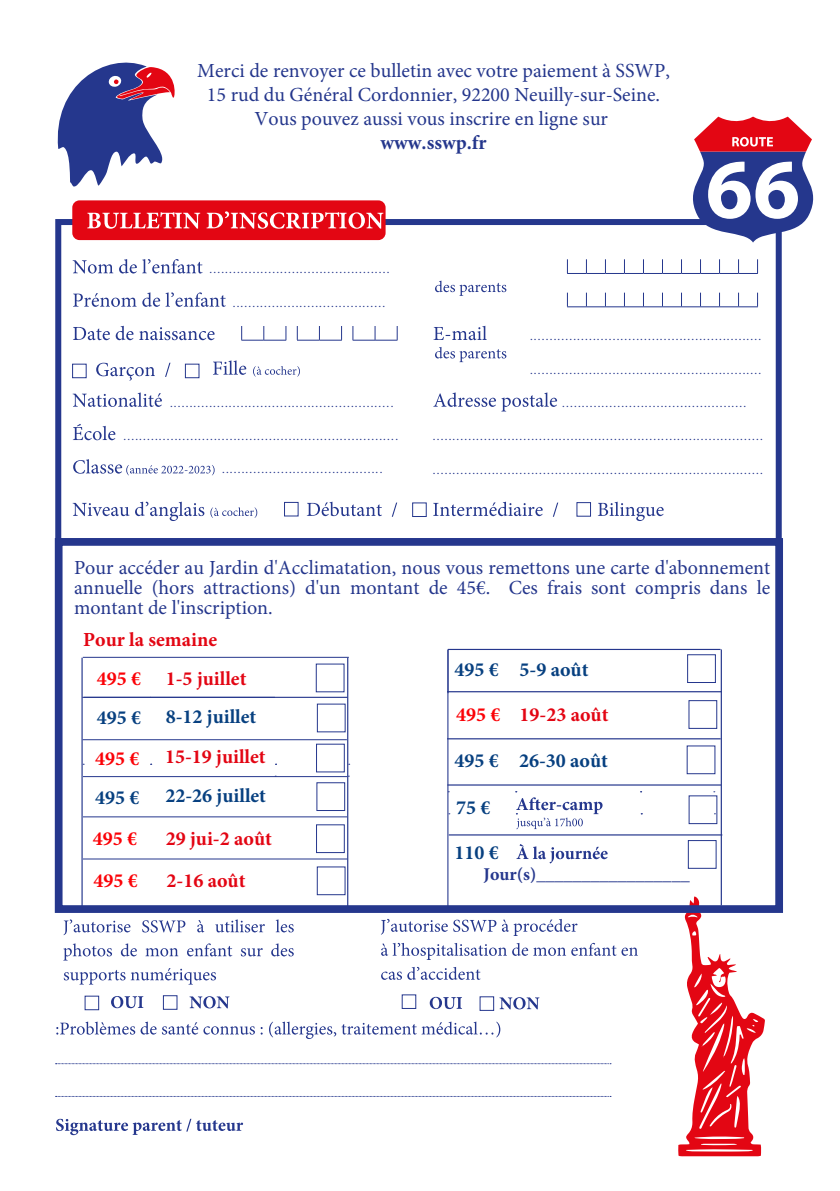
<style>
.page{position:relative;width:840px;height:1191px;background:#fff}
.page>*{position:absolute;margin:0;border:0;box-sizing:border-box;transform-origin:0 0}
.t1{font:20px/20px "Minion Pro";color:#24368c;text-align:justify}
.t2{font:700 20px "Minion Pro";color:#074080}
.t3{font:700 20px "Minion Pro";color:#e30513}
.t4{font:700 20px/42.2px "Minion Pro";color:#fb0207}
.t5{font:700 20px "Minion Pro";color:#e30613}
.t6{font:700 20px "Minion Pro";color:#24368c}
.t7{font:700 18px "Minion Pro";color:#25378d}
.t8{font:12px "Minion Pro";color:#25378d}
.s1{color:#fb0207}
</style>
<div class="page">
<svg style="left:73px;top:259px;width:129px;height:14px"></svg>
<svg style="left:73px;top:292px;width:153px;height:15px"></svg>
<svg style="left:73px;top:326px;width:141px;height:14px"></svg>
<svg style="left:241px;top:326px;width:45px;height:15px"></svg>
<svg style="left:297px;top:326px;width:45px;height:15px"></svg>
<svg style="left:352px;top:326px;width:45px;height:15px"></svg>
<div style="left:72px;top:364px;width:14px;height:14px;border:1px solid #25378d"></div>
<svg style="left:96px;top:363px;width:74px;height:18px"></svg>
<div style="left:185px;top:364px;width:14px;height:14px;border:1px solid #25378d"></div>
<svg style="left:213px;top:360px;width:33px;height:15px"></svg>
<svg style="left:253px;top:366px;width:47px;height:11px"></svg>
<svg style="left:73px;top:392px;width:89px;height:15px"></svg>
<svg style="left:73px;top:424px;width:42px;height:16px"></svg>
<svg style="left:73px;top:459px;width:141px;height:16px"></svg>
<svg style="left:566px;top:259px;width:191px;height:15px"></svg>
<svg style="left:566px;top:293px;width:191px;height:14px"></svg>
<svg style="left:433px;top:326px;width:53px;height:14px"></svg>
<svg style="left:433px;top:392px;width:123px;height:19px"></svg>
<svg style="left:73px;top:501px;width:131px;height:20px"></svg>
<svg style="left:210px;top:507px;width:47px;height:11px"></svg>
<div style="left:284px;top:502px;width:14px;height:14px;border:1px solid #25378d"></div>
<svg style="left:307px;top:501px;width:90px;height:16px"></svg>
<div style="left:412px;top:502px;width:14px;height:15px;border:1px solid #25378d"></div>
<svg style="left:433px;top:501px;width:125px;height:16px"></svg>
<svg style="left:597px;top:501px;width:66px;height:20px"></svg>
<div style="left:55px;top:219px;width:726px;height:325px;border:6px solid #25378d"></div>
<div style="left:72px;top:200px;width:313px;height:40px;background:#e30613;border-radius:7px"></div>
<svg style="left:87px;top:211px;width:296px;height:18px"></svg>
<svg style="left:57px;top:62px;width:118px;height:125px"></svg>
<svg style="left:63px;top:919px;width:230px;height:16px"></svg>
<svg style="left:63px;top:943px;width:230px;height:17px"></svg>
<svg style="left:64px;top:968px;width:152px;height:16px"></svg>
<div style="left:85px;top:995px;width:14px;height:15px;border:1px solid #25378d"></div>
<svg style="left:111px;top:996px;width:32px;height:12px"></svg>
<div style="left:163px;top:995px;width:14px;height:14px;border:1px solid #25378d"></div>
<svg style="left:189px;top:996px;width:40px;height:12px"></svg>
<svg style="left:381px;top:919px;width:196px;height:17px"></svg>
<svg style="left:381px;top:942px;width:256px;height:18px"></svg>
<svg style="left:381px;top:966px;width:99px;height:14px"></svg>
<svg style="left:429px;top:996px;width:33px;height:13px"></svg>
<svg style="left:499px;top:997px;width:40px;height:12px"></svg>
<svg style="left:56px;top:1118px;width:187px;height:17px"></svg>
<svg style="left:678px;top:896px;width:86px;height:260px"></svg>
<svg style="left:56px;top:1021px;width:444px;height:18px"></svg>
<svg style="left:56px;top:1063px;width:554px;height:1px"></svg>
<svg style="left:56px;top:1096px;width:554px;height:1px"></svg>
<svg style="left:692px;top:117px;width:120px;height:125px"></svg>
<svg style="left:435px;top:281px;width:71px;height:15px"></svg>
<svg style="left:435px;top:347px;width:71px;height:15px"></svg>
<div style="left:55px;top:538px;width:727px;height:375px;border:8px solid #25378d"></div>
<hr style="left:447px;top:649px;width:1px;height:259px;background:#25378d">
<hr style="left:82px;top:697px;width:69px;height:1px;background:#25378d">
<hr style="left:84px;top:697px;width:263px;height:1px;background:#25378d">
<hr style="left:447px;top:738px;width:273px;height:1px;background:#25378d">
<hr style="left:83px;top:739px;width:263px;height:1px;background:#25378d">
<div style="left:687px;top:654px;width:28px;height:29px;border:1px solid #25378d"></div>
<svg style="left:516px;top:844px;width:91px;height:19px"></svg>
<hr style="left:81px;top:657px;width:2px;height:249px;background:#25378d">
<hr style="left:83px;top:657px;width:265px;height:1px;background:#25378d">
<hr style="left:447px;top:649px;width:273px;height:1px;background:#25378d">
<div style="left:316px;top:782px;width:29px;height:29px;border:1px solid #25378d"></div>
<div style="left:316px;top:824px;width:28px;height:29px;border:1px solid #25378d"></div>
<hr style="left:83px;top:776px;width:264px;height:1px;background:#25378d">
<hr style="left:83px;top:816px;width:264px;height:1px;background:#25378d">
<hr style="left:347px;top:658px;width:1px;height:251px;background:#25378d">
<hr style="left:447px;top:691px;width:274px;height:1px;background:#25378d">
<hr style="left:720px;top:649px;width:1px;height:256px;background:#25378d">
<hr style="left:448px;top:834px;width:274px;height:1px;background:#25378d">
<div style="left:687px;top:840px;width:29px;height:28px;border:1px solid #25378d"></div>
<svg style="left:515px;top:791px;width:87px;height:38px"></svg>
<hr style="left:447px;top:784px;width:273px;height:1px;background:#25378d">
<div style="left:317px;top:866px;width:28px;height:29px;border:1px solid #25378d"></div>
<hr style="left:83px;top:858px;width:264px;height:1px;background:#25378d">
<h1 class="t1" style="left:197px;top:58px;width:474px;line-height:24px;text-align:center">Merci de renvoyer ce bulletin avec votre paiement à SSWP,<br>15 rud du Général Cordonnier, 92200 Neuilly-sur-Seine.<br>Vous pouvez aussi vous inscrire en ligne sur</h1>
<h1 class="t6" style="left:380px;top:128px;width:107px">www.sswp.fr</h1>
<p class="t8" style="left:209px;top:261px;width:181px">..............................................</p>
<p class="t8" style="left:232px;top:295px;width:154px">.......................................</p>
<p class="t8" style="left:170px;top:395px;width:225px">.........................................................</p>
<p class="t8" style="left:123px;top:428px;width:276px">......................................................................</p>
<p class="t8" style="left:222px;top:461px;width:162px">.........................................</p>
<p class="t8" style="left:529px;top:328px;width:233px">...........................................................</p>
<p class="t8" style="left:529px;top:362px;width:233px">...........................................................</p>
<p class="t8" style="left:562px;top:395px;width:185px">...............................................</p>
<p class="t8" style="left:432px;top:428px;width:331px">....................................................................................</p>
<p class="t8" style="left:432px;top:462px;width:331px">....................................................................................</p>
<h1 class="t1" style="left:74px;top:557px;width:697px">Pour accéder au Jardin d'Acclimatation, nous vous remettons une carte d'abonnement annuelle (hors attractions) d'un montant de 45€. Ces frais sont compris dans le montant de l'inscription.</h1>
<h1 class="t5" style="left:83px;top:625px;width:135px">Pour la semaine</h1>
<h1 class="t3" style="left:97px;top:664px;width:151px"><span class="s1">495 €</span> 1-5 juillet</h1>
<h1 class="t2" style="left:97px;top:703px;width:161px">495 € 8-12 juillet</h1>
<h1 class="t4" style="left:95px;top:737px;width:46px">495 €</h1>
<h1 class="t2" style="left:95px;top:783px;width:46px">495 €</h1>
<h1 class="t4" style="left:93px;top:817px;width:47px">495 €<br>495 €</h1>
<h1 class="t3" style="left:165px;top:742px;width:102px">15-19 juillet</h1>
<h1 class="t2" style="left:165px;top:782px;width:102px">22-26 juillet</h1>
<h1 class="t3" style="left:166px;top:824px;width:107px">29 jui-2 août</h1>
<h1 class="t3" style="left:166px;top:866px;width:80px">2-16 août</h1>
<h1 class="t2" style="left:454px;top:655px;width:46px">495 €</h1>
<h1 class="t4" style="left:456px;top:693px;width:46px">495 €</h1>
<h1 class="t2" style="left:454px;top:746px;width:46px">495 €</h1>
<h1 class="t2" style="left:456px;top:793px;width:36px">75 €</h1>
<h1 class="t2" style="left:454px;top:838px;width:46px">110 €</h1>
<h1 class="t2" style="left:519px;top:655px;width:70px">5-9 août</h1>
<h1 class="t3" style="left:519px;top:700px;width:90px">19-23 août</h1>
<h1 class="t2" style="left:518px;top:746px;width:90px">26-30 août</h1>
<h2 class="t7" style="left:483px;top:862px;width:207px">Jour(s)_________________</h2>
</div>
